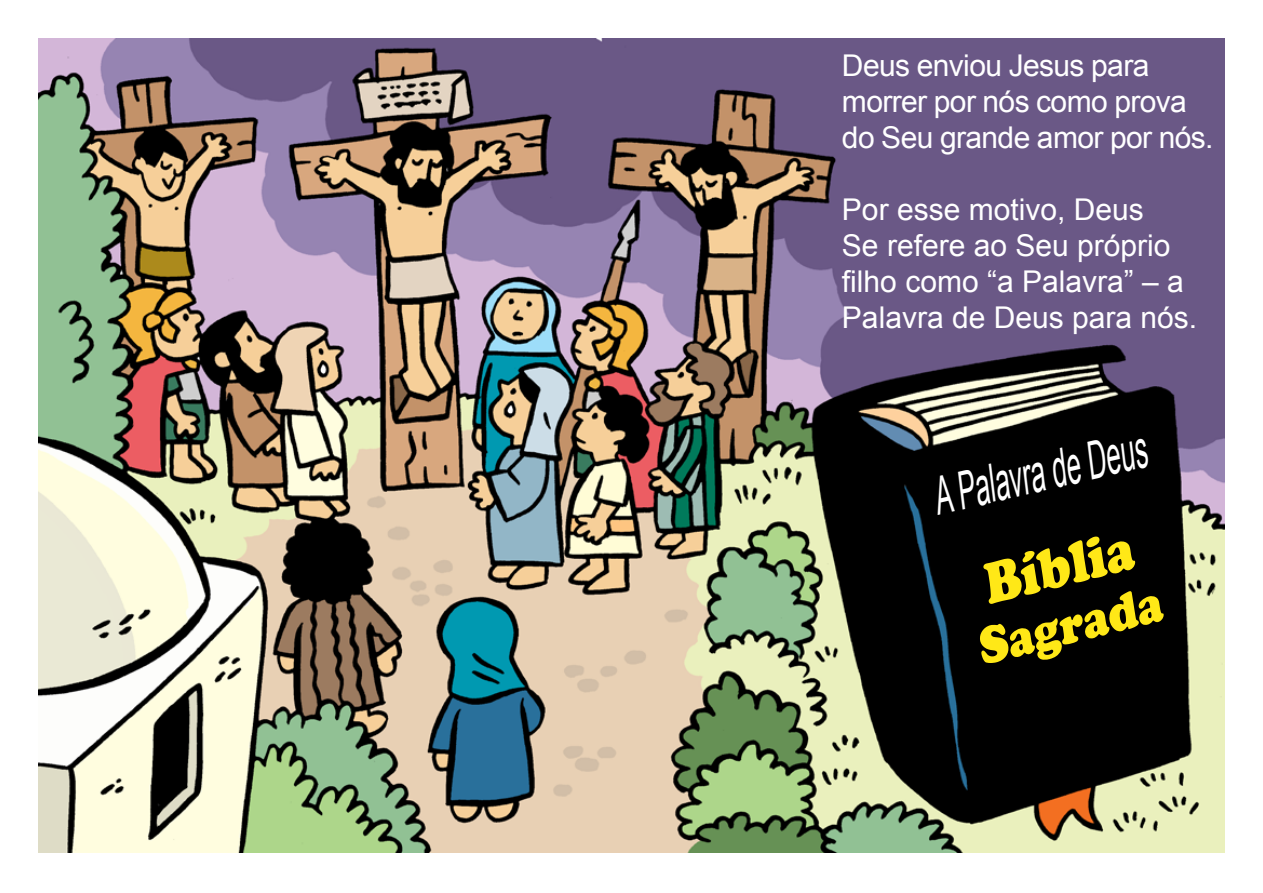
<style>
.page{position:relative;width:1263px;height:893px;background:#fff}
.page>*{position:absolute;margin:0;border:0;box-sizing:border-box;transform-origin:0 0}
.copyright{font:900 60px "Cooper";color:#ffe817;scale:.85 1}
.copyright-2{font:900 54px "Cooper";color:#ffe817;scale:.85 1}
.Body_text{font:52.5px "Arial";color:#fff;scale:.5 1}
.Body_text-2{font:30px/36px "Arial";color:#fff}
.Body_text-3{font:30px/36px "Arial";letter-spacing:-.02em;color:#fff}
</style>
<div class="page">
<img style="left:38px;top:38px;width:1187px;height:815px">
<p class="Body_text-3" style="left:842px;top:47px;width:373px">Deus enviou Jesus para morrer por nós como prova do Seu grande amor por nós.</p>
<p class="Body_text-2" style="left:842px;top:191px;width:357px">Por esse motivo, Deus<br>Se refere ao Seu próprio filho como “a Palavra” – a<br>Palavra de Deus para nós.</p>
<p class="Body_text" style="left:926px;top:463px;width:437px;rotate:-13deg">A Palavra de Deus</p>
<p class="copyright" style="left:975px;top:551px;width:181px;rotate:-14deg">Bíblia</p>
<p class="copyright-2" style="left:970px;top:617px;width:223px;rotate:-14deg">Sagrada</p>
</div>
